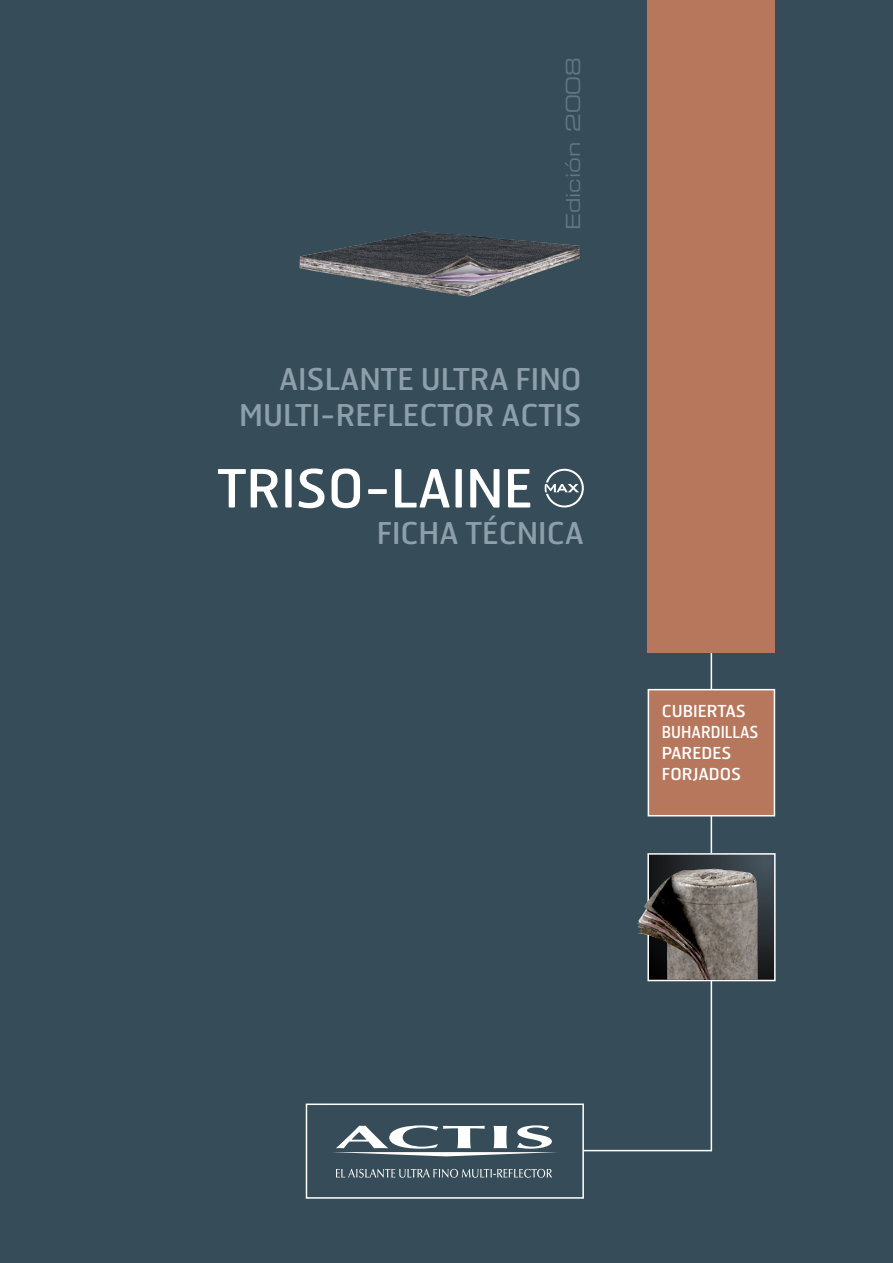
<style>
.page{position:relative;width:893px;height:1263px;background:#364d59}
.page>*{position:absolute;margin:0;border:0;box-sizing:border-box;transform-origin:0 0}
.t1{font:52.5px "Hermes";color:#fff}
.t2{font:30px/36px "Hermes";color:#8c9faa;text-align:right}
.t3{font:19.5px "Eurostile Extended Two";color:#607782}
.t4{font:16.5px "Hermes";color:#fff}
.t5{font:16.5px "Hermes";color:#fff;scale:.9 1}
</style>
<div class="page">
<svg style="left:584px;top:579px;width:129px;height:573px"></svg>
<div style="left:648px;top:0;width:127px;height:652px;background:#b7775c"></div>
<div style="left:648px;top:690px;width:126px;height:126px;background:#b7775c"></div>
<div style="left:648px;top:689px;width:127px;height:127px;border:2px solid #fff"></div>
<svg style="left:545px;top:469px;width:39px;height:38px"></svg>
<svg style="left:650px;top:856px;width:123px;height:122px"></svg>
<div style="left:647px;top:853px;width:129px;height:128px;border:2px solid #fff"></div>
<img style="left:637px;top:869px;width:121px;height:111px">
<img style="left:300px;top:232px;width:280px;height:65px">
<div style="left:306px;top:1103px;width:278px;height:96px;border:2px solid #fff"></div>
<svg style="left:333px;top:1125px;width:224px;height:31px"></svg>
<svg style="left:336px;top:1169px;width:216px;height:9px"></svg>
<p class="t3" style="left:560px;top:230px;width:175px;rotate:-90deg">Edición 2008</p>
<p class="t2" style="left:239px;top:360px;width:344px">AISLANTE ULTRA FINO<br>MULTI-REFLECTOR ACTIS</p>
<p class="t1" style="left:217px;top:455px;width:317px">TRISO-LAINE</p>
<p class="t2" style="left:377px;top:514px;width:209px">FICHA TÉCNICA</p>
<p class="t4" style="left:662px;top:700px;width:85px">CUBIERTAS</p>
<p class="t5" style="left:662px;top:721px;width:109px">BUHARDILLAS</p>
<p class="t4" style="left:662px;top:742px;width:71px">PAREDES</p>
<p class="t4" style="left:662px;top:763px;width:81px">FORJADOS</p>
</div>
